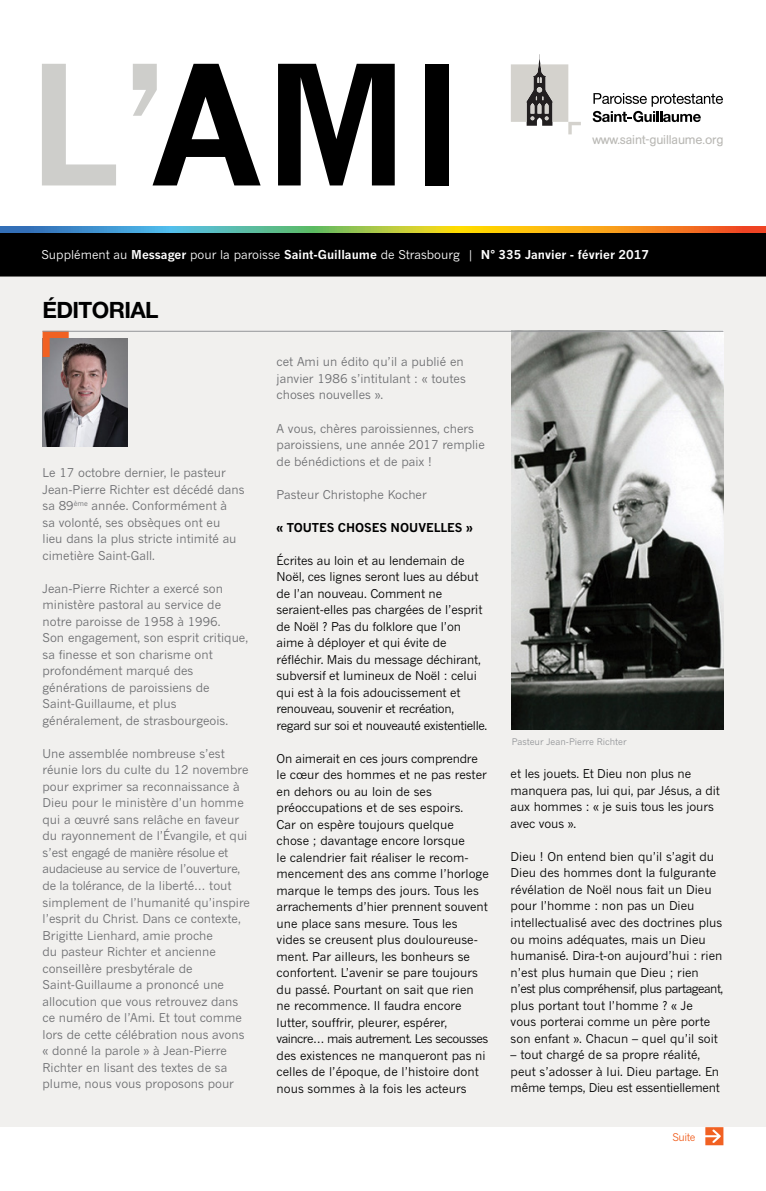
<style>
.page{position:relative;width:766px;height:1191px;background:#fff}
.page>*{position:absolute;margin:0;border:0;box-sizing:border-box;transform-origin:0 0}
.t1{font:700 162.9px "News Gothic";color:#000}
.t2{font:700 22.5px "Helvetica Neue LT Pro";letter-spacing:-.025em;color:#000}
.t3{font:12.6px "AG Book Rounded";letter-spacing:-.01em;color:#b9b8b4}
.t4{font:12px/16.5px "News Gothic";color:#000}
.t5{font:12px/16.5px "News Gothic";color:#6d6e71}
.t6{font:700 12px "News Gothic";color:#fff}
.t7{font:700 12px "News Gothic";color:#000}
.t8{font:10.5px "News Gothic";letter-spacing:-.04em;color:#f16122}
.t9{font:9px "News Gothic";color:#939598}
.s1{color:#cececb}
.s2{font-weight:400}
</style>
<div class="page">
<svg style="left:592px;top:93px;width:130px;height:29px"></svg>
<svg style="left:511px;top:54px;width:69px;height:80px"></svg>
<div style="left:0;top:232px;width:765px;height:44px;background:#000"></div>
<svg style="left:0;top:226px;width:765px;height:6px"></svg>
<div style="left:0;top:276px;width:765px;height:851px;background:#f1f0ee"></div>
<img style="left:43px;top:338px;width:85px;height:108px">
<svg style="left:43px;top:332px;width:26px;height:25px"></svg>
<svg style="left:705px;top:1127px;width:18px;height:18px"></svg>
<img style="left:511px;top:332px;width:211px;height:397px">
<hr style="left:43px;top:331px;width:680px;height:1px;background:#939598">
<h1 class="t1" style="left:27px;top:26px;width:438px"><span class="s1">l’</span>aMi</h1>
<p class="t3" style="left:592px;top:133px;width:132px">www.saint-guillaume.org</p>
<p class="t6" style="left:41px;top:247px;width:609px"><span class="s2">Supplément au</span> Messager <span class="s2">pour la paroisse</span> Saint-Guillaume <span class="s2">de Strasbourg |</span> N° 335 Janvier - février 2017</p>
<h2 class="t2" style="left:43px;top:296px;width:117px">ÉDITORIAL</h2>
<p class="t5" style="left:43px;top:464px;width:203px">Le 17 octobre dernier, le pasteur<br>Jean-Pierre Richter est décédé dans sa 89<sup>ème</sup> année. Conformément à<br>sa volonté, ses obsèques ont eu<br>lieu dans la plus stricte intimité au cimetière Saint-Gall.</p>
<p class="t5" style="left:43px;top:580px;width:207px">Jean-Pierre Richter a exercé son ministère pastoral au service de notre paroisse de 1958 à 1996.<br>Son engagement, son esprit critique, sa finesse et son charisme ont profondément marqué des générations de paroissiens de<br>Saint-Guillaume, et plus généralement, de strasbourgeois.</p>
<p class="t5" style="left:43px;top:745px;width:209px">Une assemblée nombreuse s’est réunie lors du culte du 12 novembre pour exprimer sa reconnaissance à Dieu pour le ministère d’un homme qui a œuvré sans relâche en faveur du rayonnement de l’Évangile, et qui s’est engagé de manière résolue et audacieuse au service de l’ouverture, de la tolérance, de la liberté… tout simplement de l’humanité qu’inspire l’esprit du Christ. Dans ce contexte, Brigitte Lienhard, amie proche<br>du pasteur Richter et ancienne conseillère presbytérale de Saint-Guillaume a prononcé une allocution que vous retrouvez dans ce numéro de l’Ami. Et tout comme lors de cette célébration nous avons « donné la parole » à Jean-Pierre Richter en lisant des textes de sa plume, nous vous proposons pour</p>
<p class="t5" style="left:276px;top:354px;width:191px">cet Ami un édito qu’il a publié en janvier 1986 s’intitulant : « toutes choses nouvelles ».</p>
<p class="t5" style="left:276px;top:420px;width:210px">A vous, chères paroissiennes, chers paroissiens, une année 2017 remplie de bénédictions et de paix !</p>
<p class="t5" style="left:276px;top:486px;width:152px">Pasteur Christophe Kocher</p>
<p class="t7" style="left:276px;top:520px;width:197px">« Toutes choses nouvelles »</p>
<p class="t4" style="left:276px;top:552px;width:212px">Écrites au loin et au lendemain de Noël, ces lignes seront lues au début de l’an nouveau. Comment ne seraient-elles pas chargées de l’esprit de Noël ? Pas du folklore que l’on aime à déployer et qui évite de réfléchir. Mais du message déchirant, subversif et lumineux de Noël : celui qui est à la fois adoucissement et renouveau, souvenir et recréation, regard sur soi et nouveauté existentielle.</p>
<p class="t4" style="left:276px;top:750px;width:214px">On aimerait en ces jours comprendre le cœur des hommes et ne pas rester en dehors ou au loin de ses préoccupations et de ses espoirs.<br>Car on espère toujours quelque chose ; davantage encore lorsque<br>le calendrier fait réaliser le recom&shy;mencement des ans comme l’horloge marque le temps des jours. Tous les arrachements d’hier prennent souvent une place sans mesure. Tous les vides se creusent plus douloureuse&shy;ment. Par ailleurs, les bonheurs se confortent. L’avenir se pare toujours du passé. Pourtant on sait que rien ne recommence. Il faudra encore lutter, souffrir, pleurer, espérer, vaincre… mais autrement. Les secousses des existences ne manqueront pas ni celles de l’époque, de l’histoire dont nous sommes à la fois les acteurs</p>
<p class="t9" style="left:511px;top:736px;width:116px">Pasteur Jean-Pierre Richter</p>
<p class="t4" style="left:510px;top:765px;width:210px">et les jouets. Et Dieu non plus ne manquera pas, lui qui, par Jésus, a dit aux hommes : « je suis tous les jours avec vous ».</p>
<p class="t4" style="left:510px;top:848px;width:214px">Dieu ! On entend bien qu’il s’agit du Dieu des hommes dont la fulgurante révélation de Noël nous fait un Dieu pour l’homme : non pas un Dieu intellectualisé avec des doctrines plus ou moins adéquates, mais un Dieu humanisé. Dira-t-on aujourd’hui : rien n’est plus humain que Dieu ; rien n’est plus compréhensif, plus partageant, plus portant tout l’homme ? « Je<br>vous porterai comme un père porte son enfant ». Chacun – quel qu’il soit</p>
<p class="t4" style="left:510px;top:1046px;width:211px">– tout chargé de sa propre réalité, peut s’adosser à lui. Dieu partage. En même temps, Dieu est essentiellement</p>
<p class="t8" style="left:672px;top:1131px;width:25px">Suite</p>
</div>
